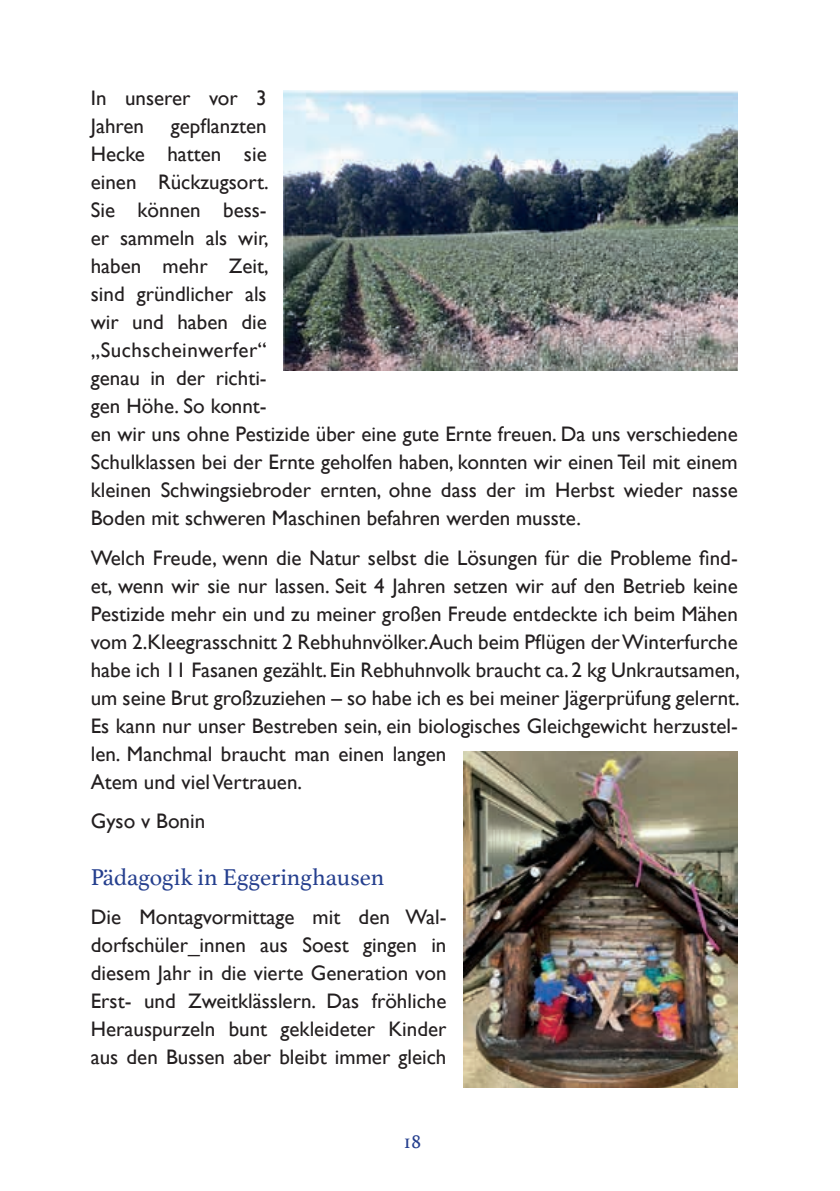
<style>
.page{position:relative;width:840px;height:1191px;background:#fff}
.page>*{position:absolute;margin:0;border:0;box-sizing:border-box;transform-origin:0 0}
.t1{font:24px "Athelas";color:#253f8e}
.t2{font:21px/28px "Gill Sans";color:#231f20}
.t3{font:20px "Athelas";color:#253f8e}
</style>
<div class="page">
<img style="left:283px;top:91px;width:454px;height:280px">
<img style="left:463px;top:751px;width:274px;height:336px">
<p class="t2" style="left:91px;top:84px;width:177px">In unserer vor 3<br>Jahren</p>
<p class="t2" style="left:91px;top:112px;width:648px;text-indent:80px">gepflanzten<br>Hecke hatten sie<br>einen Rückzugsort.<br>Sie können bess-<br>er sammeln als wir,<br>haben mehr Zeit,<br>sind gründlicher als<br>wir und haben die<br>„Suchscheinwerfer“<br>genau in der richti-<br>gen Höhe. So konnt-<br>en wir uns ohne Pestizide über eine gute Ernte freuen. Da uns verschiedene<br>Schulklassen bei der Ernte geholfen haben, konnten wir einen Teil mit einem kleinen Schwingsiebroder ernten, ohne dass der im Herbst wieder nasse<br>Boden mit schweren Maschinen befahren werden musste.</p>
<p class="t2" style="left:91px;top:543px;width:650px">Welch Freude, wenn die Natur selbst die Lösungen für die Probleme find&shy;et, wenn wir sie nur lassen. Seit 4 Jahren setzen wir auf den Betrieb keine Pestizide mehr ein und zu meiner großen Freude entdeckte ich beim Mähen vom 2.Kleegrasschnitt 2 Rebhuhnvölker.Auch beim Pflügen der Winterfurche habe ich 11 Fasanen gezählt. Ein Rebhuhnvolk braucht ca. 2 kg Unkrautsamen, um seine Brut großzuziehen – so habe ich es bei meiner Jägerprüfung gelernt.<br>Es kann nur unser Bestreben sein, ein biologisches Gleichgewicht herzustel&shy;len. Manchmal braucht man einen langen<br>Atem und viel Vertrauen.</p>
<p class="t2" style="left:91px;top:806px;width:116px">Gyso v Bonin</p>
<p class="t1" style="left:91px;top:857px;width:295px">Pädagogik in Eggeringhausen</p>
<p class="t2" style="left:91px;top:902px;width:357px;text-align:justify">Die Montagvormittage mit den Wal&shy;dorfschüler_innen aus Soest gingen in diesem Jahr in die vierte Generation von Erst- und Zweitklässlern. Das fröhliche Herauspurzeln bunt gekleideter Kinder aus den Bussen aber bleibt immer gleich</p>
<p class="t3" style="left:404px;top:1125px;width:19px">18</p>
</div>
